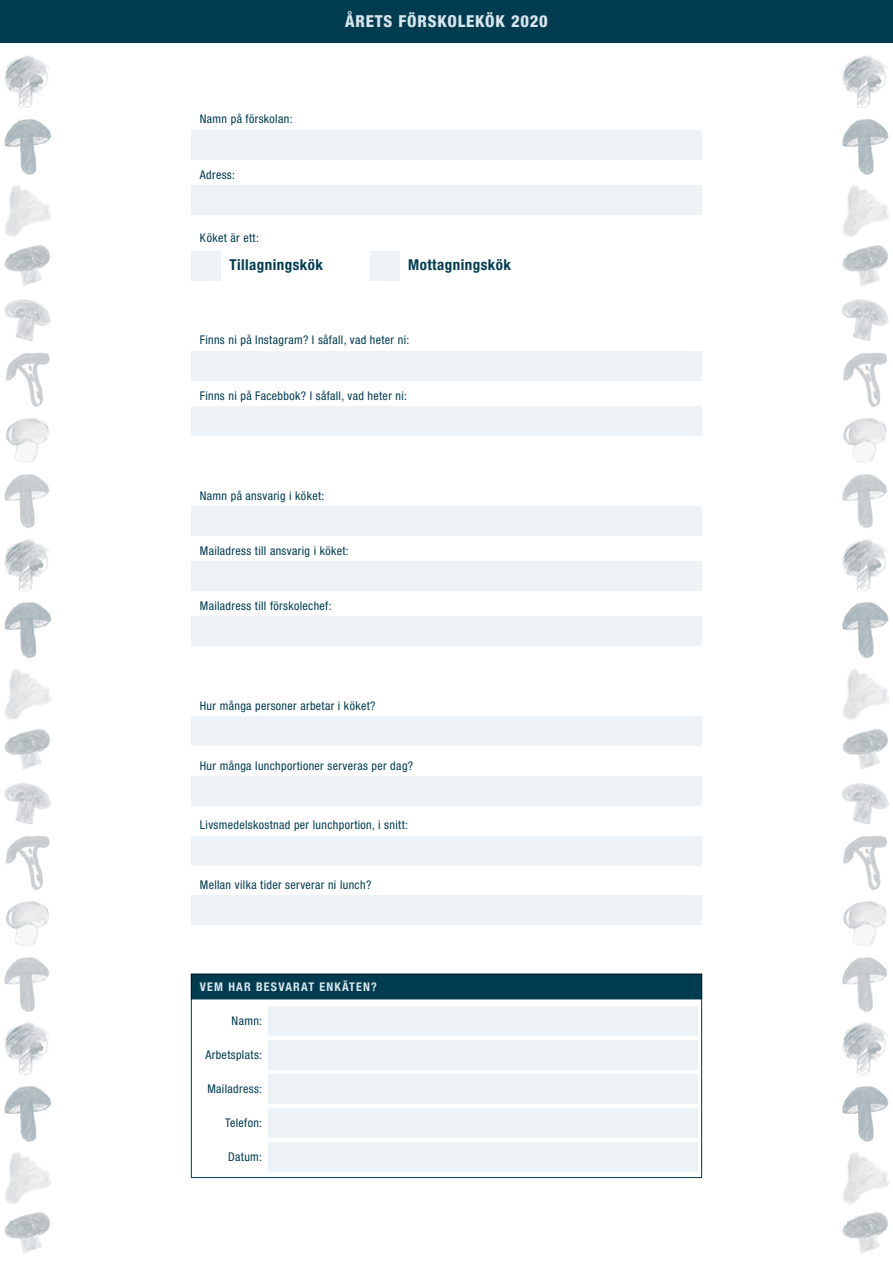
<style>
.page{position:relative;width:893px;height:1263px;background:#fff}
.page>*{position:absolute;margin:0;border:0;box-sizing:border-box;transform-origin:0 0}
.t1{font:800 condensed 16.5px "Helvetica Neue LT Std";letter-spacing:.05em;color:#d9e5ec}
.t2{font:700 condensed 15px "Helvetica Neue LT Std";letter-spacing:.03em;color:#003c50}
.t3{font:condensed 12px "Helvetica Neue LT Std";letter-spacing:.03em;color:#003c50}
.t4{font:700 condensed 12px "Helvetica Neue LT Std";letter-spacing:.1em;color:#d9e5ec}
</style>
<div class="page">
<img style="left:4px;top:299px;width:47px;height:42px">
<img style="left:4px;top:783px;width:47px;height:42px">
<img style="left:4px;top:245px;width:37px;height:41px">
<img style="left:4px;top:729px;width:37px;height:41px">
<img style="left:4px;top:1212px;width:37px;height:41px">
<img style="left:4px;top:55px;width:25px;height:52px">
<img style="left:4px;top:539px;width:25px;height:51px">
<img style="left:4px;top:1022px;width:25px;height:52px">
<img style="left:4px;top:119px;width:33px;height:56px">
<img style="left:4px;top:602px;width:33px;height:56px">
<img style="left:4px;top:1086px;width:33px;height:56px">
<img style="left:4px;top:474px;width:32px;height:54px">
<img style="left:4px;top:957px;width:32px;height:55px">
<img style="left:5px;top:185px;width:27px;height:51px">
<img style="left:5px;top:669px;width:27px;height:51px">
<img style="left:5px;top:1152px;width:27px;height:51px">
<img style="left:5px;top:353px;width:32px;height:28px">
<img style="left:5px;top:836px;width:32px;height:28px">
<img style="left:9px;top:418px;width:22px;height:9px">
<img style="left:9px;top:901px;width:22px;height:9px">
<img style="left:842px;top:299px;width:47px;height:42px">
<img style="left:842px;top:783px;width:47px;height:42px">
<img style="left:842px;top:245px;width:37px;height:41px">
<img style="left:842px;top:729px;width:38px;height:41px">
<img style="left:842px;top:1212px;width:36px;height:41px">
<img style="left:842px;top:55px;width:25px;height:52px">
<img style="left:842px;top:539px;width:25px;height:52px">
<img style="left:842px;top:1022px;width:25px;height:53px">
<img style="left:842px;top:119px;width:32px;height:56px">
<img style="left:842px;top:602px;width:36px;height:56px">
<img style="left:842px;top:1086px;width:32px;height:56px">
<img style="left:842px;top:474px;width:32px;height:54px">
<img style="left:842px;top:957px;width:32px;height:55px">
<img style="left:843px;top:185px;width:26px;height:51px">
<img style="left:843px;top:669px;width:29px;height:51px">
<img style="left:843px;top:1152px;width:26px;height:51px">
<img style="left:843px;top:353px;width:32px;height:28px">
<img style="left:843px;top:836px;width:32px;height:30px">
<img style="left:846px;top:418px;width:23px;height:9px">
<img style="left:845px;top:901px;width:24px;height:11px">
<div style="left:0;top:0;width:893px;height:43px;background:#003c50"></div>
<div style="left:191px;top:130px;width:511px;height:29px;background:#ecf2f6"></div>
<div style="left:191px;top:185px;width:511px;height:30px;background:#ecf2f6"></div>
<div style="left:191px;top:251px;width:30px;height:30px;background:#ecf2f6"></div>
<div style="left:370px;top:251px;width:30px;height:30px;background:#ecf2f6"></div>
<div style="left:191px;top:351px;width:511px;height:30px;background:#ecf2f6"></div>
<div style="left:191px;top:406px;width:511px;height:30px;background:#ecf2f6"></div>
<div style="left:191px;top:506px;width:511px;height:30px;background:#ecf2f6"></div>
<div style="left:191px;top:561px;width:511px;height:30px;background:#ecf2f6"></div>
<div style="left:191px;top:617px;width:511px;height:29px;background:#ecf2f6"></div>
<div style="left:191px;top:716px;width:511px;height:30px;background:#ecf2f6"></div>
<div style="left:191px;top:776px;width:511px;height:30px;background:#ecf2f6"></div>
<div style="left:191px;top:836px;width:511px;height:29px;background:#ecf2f6"></div>
<div style="left:191px;top:895px;width:511px;height:30px;background:#ecf2f6"></div>
<div style="left:191px;top:974px;width:511px;height:25px;background:#003c50;border:1px solid #003c50"></div>
<div style="left:268px;top:1006px;width:429px;height:29px;background:#ecf2f6"></div>
<div style="left:268px;top:1040px;width:429px;height:29px;background:#ecf2f6"></div>
<div style="left:268px;top:1074px;width:429px;height:29px;background:#ecf2f6"></div>
<div style="left:268px;top:1108px;width:429px;height:29px;background:#ecf2f6"></div>
<div style="left:268px;top:1142px;width:429px;height:29px;background:#ecf2f6"></div>
<p class="t3" style="left:200px;top:112px;width:94px">Namn på förskolan:</p>
<p class="t3" style="left:200px;top:167px;width:37px">Adress:</p>
<h1 class="t1" style="left:345px;top:11px;width:204px">ÅRETS FÖRSKOLEKÖK 2020</h1>
<p class="t3" style="left:200px;top:231px;width:61px">Köket är ett:</p>
<p class="t2" style="left:230px;top:256px;width:95px">Tillagningskök</p>
<p class="t2" style="left:408px;top:256px;width:104px">Mottagningskök</p>
<p class="t3" style="left:200px;top:333px;width:211px">Finns ni på Instagram? I såfall, vad heter ni:</p>
<p class="t3" style="left:200px;top:388px;width:209px">Finns ni på Facebbok? I såfall, vad heter ni:</p>
<p class="t3" style="left:200px;top:488px;width:126px">Namn på ansvarig i köket:</p>
<p class="t3" style="left:200px;top:544px;width:150px">Mailadress till ansvarig i köket:</p>
<p class="t3" style="left:200px;top:599px;width:133px">Mailadress till förskolechef:</p>
<p class="t3" style="left:200px;top:699px;width:177px">Hur många personer arbetar i köket?</p>
<p class="t3" style="left:200px;top:758px;width:215px">Hur många lunchportioner serveras per dag?</p>
<p class="t3" style="left:200px;top:818px;width:210px">Livsmedelskostnad per lunchportion, i snitt:</p>
<p class="t3" style="left:200px;top:877px;width:173px">Mellan vilka tider serverar ni lunch?</p>
<p class="t4" style="left:200px;top:979px;width:179px">VEM HAR BESVARAT ENKÄTEN?</p>
<p class="t3" style="left:232px;top:1014px;width:32px">Namn:</p>
<p class="t3" style="left:205px;top:1048px;width:58px">Arbetsplats:</p>
<p class="t3" style="left:207px;top:1082px;width:56px">Mailadress:</p>
<p class="t3" style="left:225px;top:1116px;width:39px">Telefon:</p>
<p class="t3" style="left:228px;top:1150px;width:36px">Datum:</p>
</div>
